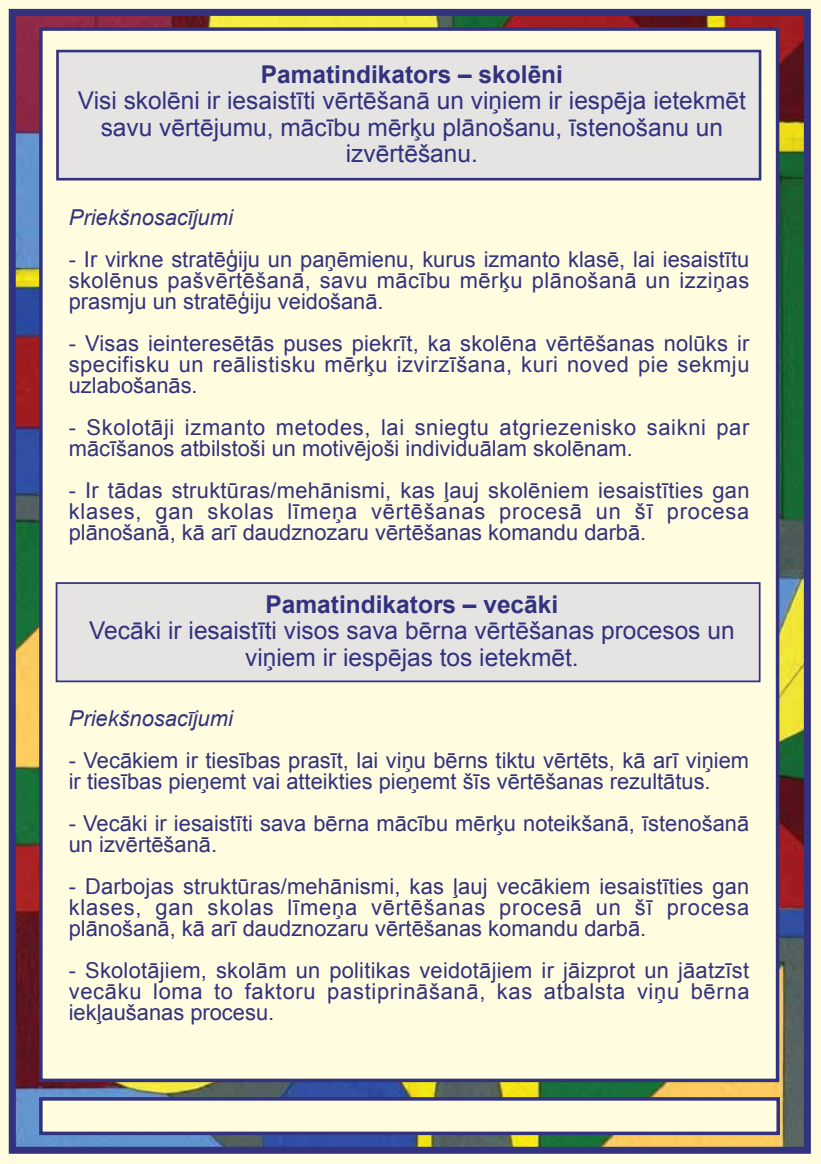
<style>
.page{position:relative;width:821px;height:1164px;background:#fff}
.page>*{position:absolute;margin:0;border:0;box-sizing:border-box;transform-origin:0 0}
.t1{font:24.5px/26.2px "Arial";color:#32327f;text-align:center}
.t2{font:700 24.5px "Arial";color:#32327f}
.t3{font:21.88px/21px "Arial";color:#32327f;text-align:justify}
.t4{font:21.88px/21px "Arial";letter-spacing:.03em;color:#32327f}
.t5{font:italic 21.88px "Arial";color:#32327f}
</style>
<div class="page">
<img style="left:17px;top:17px;width:786px;height:1128px">
<div style="left:0;top:0;width:821px;height:12px;background:#fffcdf"></div>
<div style="left:807px;top:0;width:14px;height:1163px;background:#fffcdf"></div>
<div style="left:0;top:1150px;width:821px;height:13px;background:#fffcdf"></div>
<div style="left:0;top:0;width:12px;height:1163px;background:#fffcdf"></div>
<div style="left:9px;top:9px;width:802px;height:1144px;border:7px solid #32327f"></div>
<div style="left:39px;top:27px;width:740px;height:1054px;background:#fffcdf;border:4px solid #32327f"></div>
<div style="left:56px;top:50px;width:705px;height:130px;background:#e5e4e3;border:3px solid #32327f"></div>
<div style="left:56px;top:582px;width:705px;height:100px;background:#e5e4e3;border:2px solid #32327f"></div>
<div style="left:39px;top:1096px;width:741px;height:38px;background:#fffcdf;border:4px solid #32327f"></div>
<p class="t2" style="left:261px;top:58px;width:304px">Pamatindikators – skolēni</p>
<p class="t1" style="left:78px;top:88px;width:670px">Visi skolēni ir iesaistīti vērtēšanā un viņiem ir iespēja ietekmēt savu vērtējumu, mācību mērķu plānošanu, īstenošanu un izvērtēšanu.</p>
<p class="t5" style="left:69px;top:203px;width:166px">Priekšnosacījumi</p>
<p class="t3" style="left:69px;top:249px;width:682px">- Ir virkne stratēģiju un paņēmienu, kurus izmanto klasē, lai iesaistītu skolēnus pašvērtēšanā, savu mācību mērķu plānošanā un izziņas prasmju un stratēģiju veidošanā.</p>
<p class="t3" style="left:69px;top:333px;width:682px">- Visas ieinteresētās puses piekrīt, ka skolēna vērtēšanas nolūks ir specifisku un reālistisku mērķu izvirzīšana, kuri noved pie sekmju uzlabošanās.</p>
<p class="t4" style="left:69px;top:417px;width:682px">- Skolotāji izmanto metodes, lai sniegtu atgriezenisko saikni par mācīšanos atbilstoši un motivējoši individuālam skolēnam.</p>
<p class="t3" style="left:69px;top:480px;width:682px">- Ir tādas struktūras/mehānismi, kas ļauj skolēniem iesaistīties gan klases, gan skolas līmeņa vērtēšanas procesā un šī procesa plānošanā, kā arī daudznozaru vērtēšanas komandu darbā.</p>
<p class="t2" style="left:266px;top:588px;width:294px">Pamatindikators – vecāki</p>
<p class="t1" style="left:89px;top:617px;width:647px">Vecāki ir iesaistīti visos sava bērna vērtēšanas procesos un viņiem ir iespējas tos ietekmēt.</p>
<p class="t5" style="left:69px;top:703px;width:166px">Priekšnosacījumi</p>
<p class="t3" style="left:69px;top:749px;width:682px">- Vecākiem ir tiesības prasīt, lai viņu bērns tiktu vērtēts, kā arī viņiem ir tiesības pieņemt vai atteikties pieņemt šīs vērtēšanas rezultātus.</p>
<p class="t3" style="left:69px;top:812px;width:682px">- Vecāki ir iesaistīti sava bērna mācību mērķu noteikšanā, īstenošanā un izvērtēšanā.</p>
<p class="t3" style="left:69px;top:875px;width:682px">- Darbojas struktūras/mehānismi, kas ļauj vecākiem iesaistīties gan klases, gan skolas līmeņa vērtēšanas procesā un šī procesa plānošanā, kā arī daudznozaru vērtēšanas komandu darbā.</p>
<p class="t3" style="left:69px;top:959px;width:682px">- Skolotājiem, skolām un politikas veidotājiem ir jāizprot un jāatzīst vecāku loma to faktoru pastiprināšanā, kas atbalsta viņu bērna iekļaušanas procesu.</p>
</div>
